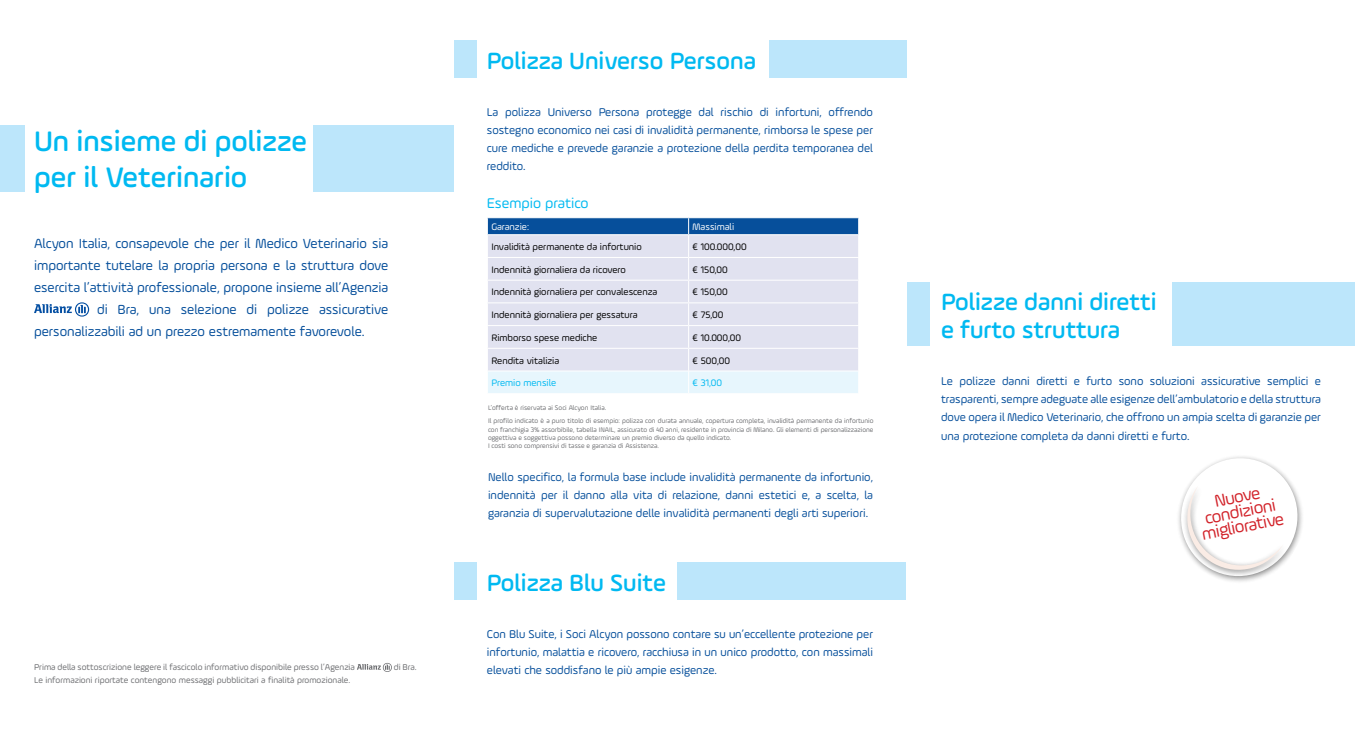
<style>
.page{position:relative;width:1355px;height:738px;background:#fff}
.page>*{position:absolute;margin:0;border:0;box-sizing:border-box;transform-origin:0 0}
.t1{font:500 30px/36px "Ample Soft";color:#00b9f1}
.t2{font:500 25px/28px "Ample Soft";color:#00b9f1}
.t3{font:18px/14.9px "Ample Soft";color:#d2232a;text-align:center}
.t4{font:15px "Ample Soft";color:#00b9f1}
.t5{font:14px "Ample Soft";color:#064f9b}
.t6{font:12px/18px "Ample Soft";color:#064f9b;text-align:justify}
.t7{font:10px "Ample Soft";color:#000}
.t8{font:10px "Ample Soft";color:#00b9f1}
.t9{font:10px "Ample Soft";color:#fff}
.t10{font:9px "Ample Soft";color:#6d6e71}
.t11{font:7px/8.4px "Ample Soft";color:#6d6e71}
</style>
<div class="page">
<svg style="left:34px;top:302px;width:55px;height:14px"></svg>
<svg style="left:357px;top:662px;width:35px;height:9px"></svg>
<svg style="left:487px;top:217px;width:372px;height:176px;background:#cfd8ea"></svg>
<div style="left:0;top:125px;width:24px;height:67px;background:#bce6fb"></div>
<div style="left:314px;top:125px;width:140px;height:67px;background:#bce6fb"></div>
<div style="left:454px;top:41px;width:22px;height:37px;background:#bce6fb"></div>
<div style="left:769px;top:41px;width:137px;height:37px;background:#bce6fb"></div>
<div style="left:908px;top:282px;width:22px;height:63px;background:#bce6fb"></div>
<div style="left:1173px;top:282px;width:182px;height:63px;background:#bce6fb"></div>
<div style="left:454px;top:562px;width:22px;height:37px;background:#bce6fb"></div>
<div style="left:677px;top:562px;width:229px;height:37px;background:#bce6fb"></div>
<svg style="left:1178px;top:456px;width:124px;height:126px"></svg>
<h1 class="t1" style="left:34px;top:122px;width:275px">Un insieme di polizze per il Veterinario</h1>
<p class="t5" style="left:34px;top:234px;width:356px">Alcyon Italia, consapevole che per il Medico Veterinario sia</p>
<p class="t5" style="left:34px;top:256px;width:356px">importante tutelare la propria persona e la struttura dove</p>
<p class="t5" style="left:34px;top:278px;width:356px">esercita l’attività professionale, propone insieme all’Agenzia</p>
<p class="t5" style="left:97px;top:300px;width:293px">di Bra, una selezione di polizze assicurative</p>
<p class="t5" style="left:34px;top:322px;width:332px">personalizzabili ad un prezzo estremamente favorevole.</p>
<p class="t10" style="left:34px;top:661px;width:322px">Prima della sottoscrizione leggere il fascicolo informativo disponibile presso l’Agenzia</p>
<p class="t10" style="left:394px;top:661px;width:24px">di Bra.</p>
<p class="t10" style="left:34px;top:674px;width:318px">Le informazioni riportate contengono messaggi pubblicitari a finalità promozionale.</p>
<h2 class="t2" style="left:487px;top:46px;width:271px">Polizza Universo Persona</h2>
<p class="t6" style="left:487px;top:103px;width:388px">La polizza Universo Persona protegge dal rischio di infortuni, offrendo sostegno economico nei casi di invalidità permanente, rimborsa le spese per cure mediche e prevede garanzie a protezione della perdita temporanea del reddito.</p>
<p class="t4" style="left:487px;top:194px;width:103px">Esempio pratico</p>
<p class="t9" style="left:491px;top:221px;width:39px">Garanzie:</p>
<p class="t9" style="left:693px;top:221px;width:43px">Massimali</p>
<p class="t7" style="left:491px;top:240px;width:152px">Invalidità permanente da infortunio</p>
<p class="t7" style="left:693px;top:240px;width:56px">€ 100.000,00</p>
<p class="t7" style="left:491px;top:263px;width:136px">Indennità giornaliera da ricovero</p>
<p class="t7" style="left:693px;top:263px;width:37px">€ 150,00</p>
<p class="t7" style="left:491px;top:286px;width:168px">Indennità giornaliera per convalescenza</p>
<p class="t7" style="left:693px;top:286px;width:37px">€ 150,00</p>
<p class="t7" style="left:491px;top:308px;width:148px">Indennità giornaliera per gessatura</p>
<p class="t7" style="left:693px;top:308px;width:32px">€ 75,00</p>
<p class="t7" style="left:491px;top:331px;width:108px">Rimborso spese mediche</p>
<p class="t7" style="left:693px;top:331px;width:50px">€ 10.000,00</p>
<p class="t7" style="left:491px;top:354px;width:69px">Rendita vitalizia</p>
<p class="t7" style="left:693px;top:354px;width:39px">€ 500,00</p>
<p class="t8" style="left:491px;top:376px;width:66px">Premio mensile</p>
<p class="t8" style="left:693px;top:376px;width:31px">€ 31,00</p>
<p class="t11" style="left:488px;top:400px;width:387px;line-height:13.4px">L’offerta è riservata ai Soci Alcyon Italia.<br>Il profilo indicato è a puro titolo di esempio: polizza con durata annuale, copertura completa, invalidità permanente da infortunio</p>
<p class="t11" style="left:488px;top:424px;width:387px">con franchigia 3% assorbibile, tabella INAIL, assicurato di 40 anni, residente in provincia di Milano. Gli elementi di personalizzazione oggettiva e soggettiva possono determinare un premio diverso da quello indicato.<br>I costi sono comprensivi di tasse e garanzia di Assistenza.</p>
<p class="t6" style="left:488px;top:467px;width:387px">Nello specifico, la formula base include invalidità permanente da infortunio, indennità per il danno alla vita di relazione, danni estetici e, a scelta, la garanzia di supervalutazione delle invalidità permanenti degli arti superiori.</p>
<h2 class="t2" style="left:487px;top:567px;width:181px">Polizza Blu Suite</h2>
<p class="t6" style="left:487px;top:624px;width:388px">Con Blu Suite, i Soci Alcyon possono contare su un’eccellente protezione per infortunio, malattia e ricovero, racchiusa in un unico prodotto, con massimali elevati che soddisfano le più ampie esigenze.</p>
<h2 class="t2" style="left:941px;top:287px;width:217px">Polizze danni diretti e furto struttura</h2>
<p class="t6" style="left:941px;top:372px;width:381px">Le polizze danni diretti e furto sono soluzioni assicurative semplici e trasparenti, sempre adeguate alle esigenze dell’ambulatorio e della struttura dove opera il Medico Veterinario, che offrono un ampia scelta di garanzie per una protezione completa da danni diretti e furto.</p>
<h3 class="t3" style="left:1195px;top:496px;width:85px;rotate:-11deg">Nuove condizioni migliorative</h3>
</div>
